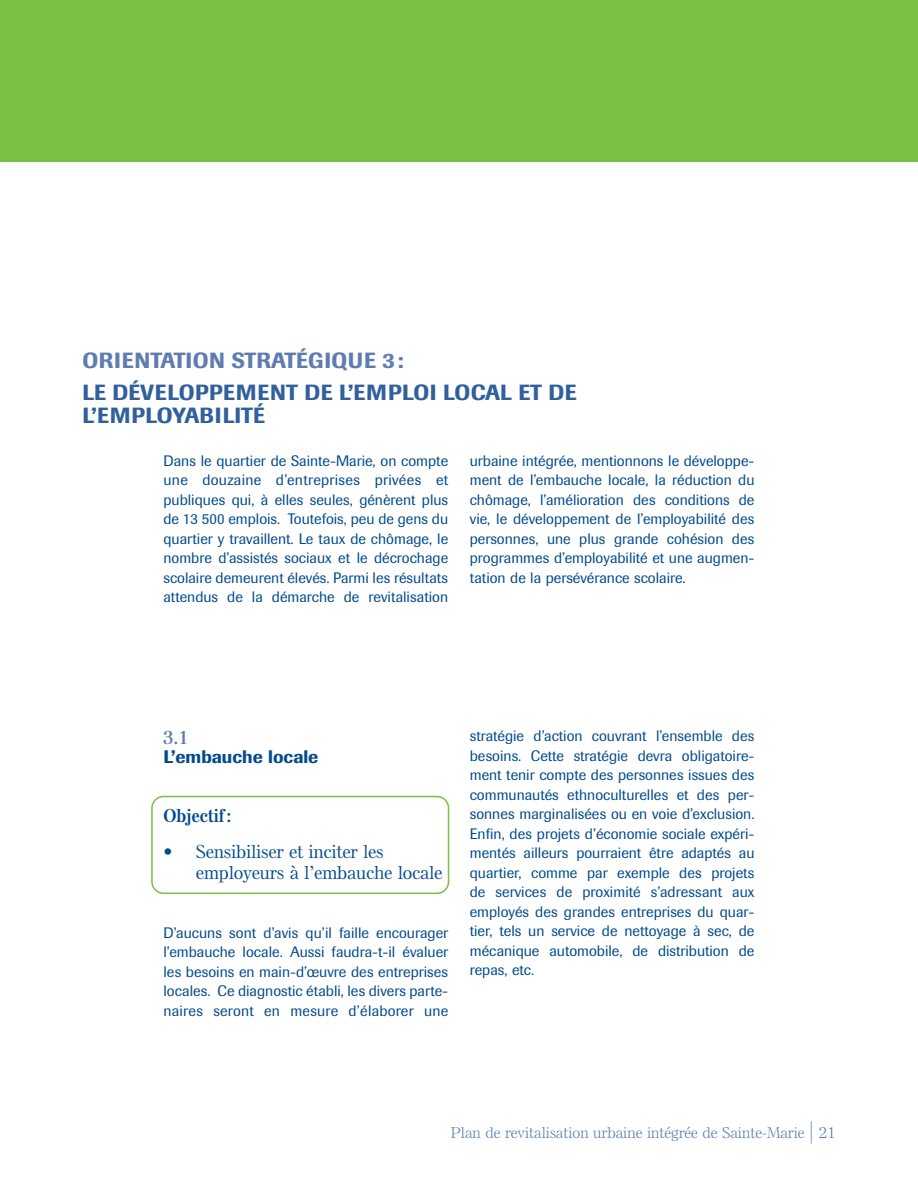
<style>
.page{position:relative;width:918px;height:1188px;background:#fff}
.page>*{position:absolute;margin:0;border:0;box-sizing:border-box;transform-origin:0 0}
.t1{font:500 21.75px/22.5px "Imago";letter-spacing:.02em;color:#31609d}
.t2{font:500 21.75px "Imago";letter-spacing:.02em;color:#5f7cb1}
.t3{font:500 18px/21.6px "Else NPL";color:#004a8d}
.t4{font:500 18px "Imago";color:#004a8d}
.t5{font:700 18px "Else NPL";color:#004a8d}
.t6{font:700 18px "Else NPL";color:#5f7cb1}
.t7{font:15px/19.5px "Imago";color:#004a8d;text-align:justify}
.t8{font:300 15px "Else NPL";color:#5f7cb1}
.s1{font-size:22.5px}
</style>
<div class="page">
<svg style="left:151px;top:796px;width:298px;height:98px"></svg>
<div style="left:0;top:0;width:918px;height:162px;background:#7ac143"></div>
<h1 class="t2" style="left:83px;top:352px;width:323px">ORIENTATION STRATÉGIQUE 3:</h1>
<h1 class="t1" style="left:83px;top:383px;width:496px">LE DÉVELOPPEMENT DE L’EMPLOI LOCAL ET DE<br>L’EMPLOYABILITÉ</h1>
<p class="t7" style="left:163px;top:452px;width:286px">Dans le quartier de Sainte-Marie, on compte une douzaine d’entreprises privées et publiques qui, à elles seules, génèrent plus de 13 500 emplois. Toutefois, peu de gens du quartier y travaillent. Le taux de chômage, le nombre d’assistés sociaux et le décrochage scolaire demeurent élevés. Parmi les résultats attendus de la démarche de revitalisation</p>
<p class="t7" style="left:470px;top:452px;width:286px">urbaine intégrée, mentionnons le développe&shy;ment de l’embauche locale, la réduction du chômage, l’amélioration des conditions de vie, le développement de l’employabilité des personnes, une plus grande cohésion des programmes d’employabilité et une augmen&shy;tation de la persévérance scolaire.</p>
<p class="t6" style="left:164px;top:730px;width:27px">3.1</p>
<p class="t4" style="left:164px;top:750px;width:156px">L’embauche locale</p>
<p class="t5" style="left:164px;top:808px;width:69px">Objectif:</p>
<p class="t3" style="left:196px;top:842px;width:248px;text-indent:-32px">• Sensibiliser et inciter les employeurs à l’embauche locale</p>
<p class="t7" style="left:164px;top:924px;width:286px">D’aucuns sont d’avis qu’il faille encourager l’embauche locale. Aussi faudra-t-il évaluer les besoins en main-d’œuvre des entreprises locales. Ce diagnostic établi, les divers parte&shy;naires seront en mesure d’élaborer une</p>
<p class="t7" style="left:470px;top:727px;width:286px">stratégie d’action couvrant l’ensemble des besoins. Cette stratégie devra obligatoire&shy;ment tenir compte des personnes issues des communautés ethnoculturelles et des per&shy;sonnes marginalisées ou en voie d’exclusion.<br>Enfin, des projets d’économie sociale expéri&shy;mentés ailleurs pourraient être adaptés au quartier, comme par exemple des projets de services de proximité s’adressant aux employés des grandes entreprises du quar&shy;tier, tels un service de nettoyage à sec, de mécanique automobile, de distribution de repas, etc.</p>
<p class="t8" style="left:451px;top:1127px;width:386px">Plan de revitalisation urbaine intégrée de Sainte-Marie <span class="s1">|</span> 21</p>
</div>
